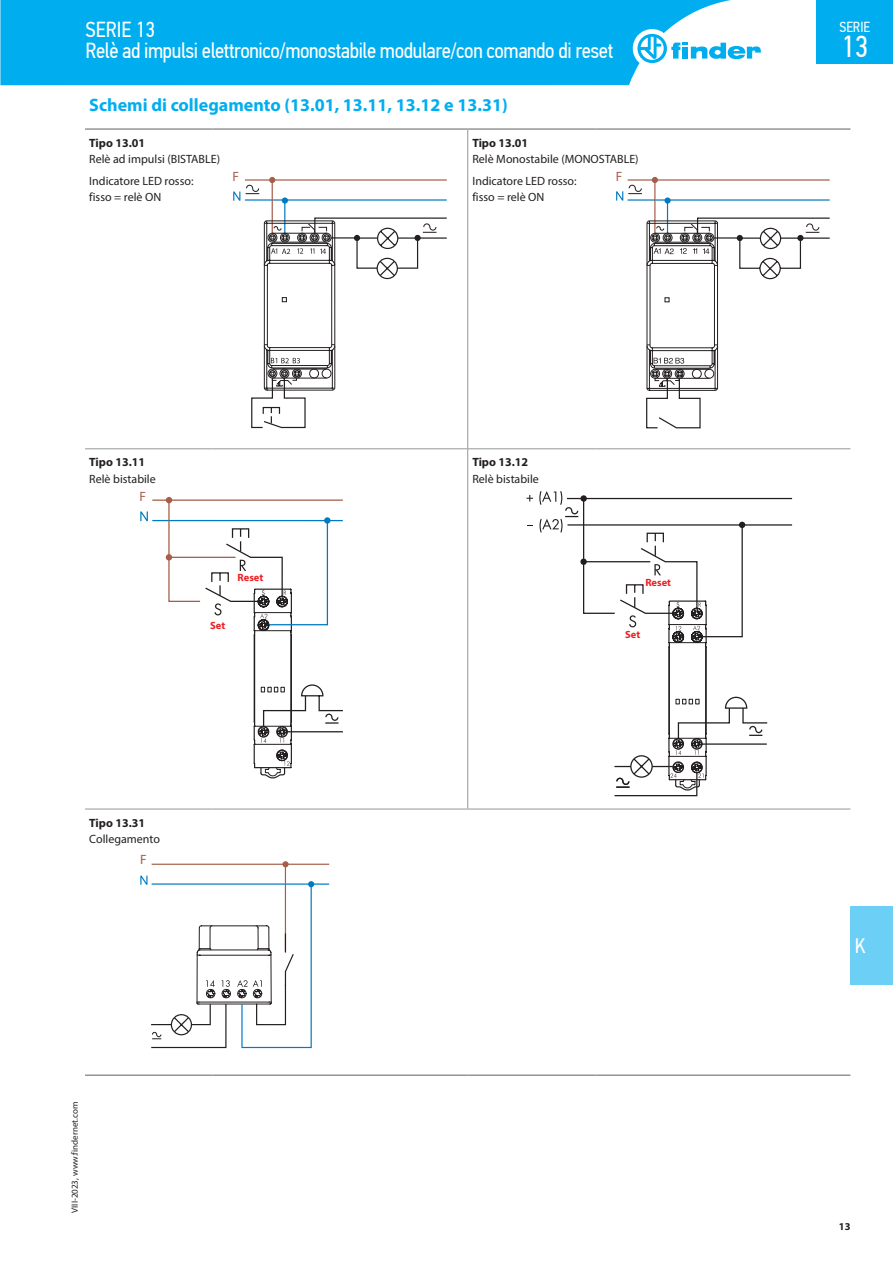
<style>
.page{position:relative;width:893px;height:1263px;background:#fff}
.page>*{position:absolute;margin:0;border:0;box-sizing:border-box;transform-origin:0 0}
.t1{font:30.3px "PF Din Text Cond Pro";color:#fff}
.t2{font:21.75px/21px "PF Din Text Cond Pro";letter-spacing:-.02em;color:#fff}
.t3{font:21px "PF Din Text Cond Pro";color:#fff}
.t4{font:700 18px "Myriad Pro";color:#00aeef}
.t5{font:14.55px "PF Din Text Cond Pro";color:#fff}
.t6{font:13.5px "Myriad Pro";color:#a65d4a}
.t7{font:12px/16.2px "Myriad Pro";color:#231f20}
.t8{font:700 12px "Myriad Pro";color:#231f20}
.t9{font:700 10.5px "Myriad Pro";color:#ee1d23}
.t10{font:700 10.5px "Myriad Pro";color:#231f20}
.t11{font:9px "Myriad Pro";color:#231f20}
</style>
<div class="page">
<div style="left:850px;top:906px;width:43px;height:78px;background:#6bcff6"></div>
<div style="left:0;top:0;width:731px;height:85px;background:#00aeef"></div>
<div style="left:633px;top:29px;width:38px;height:39px;background:#fff;border-radius:50%"></div>
<svg style="left:637px;top:34px;width:124px;height:29px"></svg>
<div style="left:816px;top:0;width:77px;height:64px;background:#00aeef"></div>
<hr style="left:85px;top:128px;width:128px;height:2px;background:#939598">
<hr style="left:213px;top:128px;width:255px;height:2px;background:#939598">
<hr style="left:468px;top:128px;width:127px;height:2px;background:#939598">
<hr style="left:595px;top:128px;width:255px;height:2px;background:#939598">
<hr style="left:467px;top:130px;width:1px;height:41px;background:#939598">
<hr style="left:85px;top:448px;width:128px;height:1px;background:#939598">
<hr style="left:213px;top:448px;width:255px;height:1px;background:#939598">
<hr style="left:468px;top:448px;width:127px;height:1px;background:#939598">
<hr style="left:467px;top:449px;width:1px;height:38px;background:#939598">
<hr style="left:595px;top:448px;width:255px;height:1px;background:#939598">
<hr style="left:467px;top:487px;width:1px;height:322px;background:#939598">
<hr style="left:85px;top:809px;width:128px;height:1px;background:#939598">
<hr style="left:213px;top:809px;width:255px;height:1px;background:#939598">
<hr style="left:468px;top:809px;width:127px;height:1px;background:#939598">
<hr style="left:595px;top:809px;width:255px;height:1px;background:#939598">
<hr style="left:85px;top:1074px;width:128px;height:2px;background:#939598">
<hr style="left:213px;top:1074px;width:255px;height:2px;background:#939598">
<hr style="left:468px;top:1074px;width:127px;height:2px;background:#939598">
<hr style="left:595px;top:1074px;width:255px;height:2px;background:#939598">
<hr style="left:467px;top:171px;width:1px;height:277px;background:#939598">
<svg style="left:233px;top:177px;width:214px;height:251px"></svg>
<svg style="left:616px;top:177px;width:214px;height:251px"></svg>
<hr style="left:152px;top:499px;width:191px;height:2px;background:#a65d4a">
<hr style="left:152px;top:520px;width:191px;height:1px;background:#007ac2">
<svg style="left:166px;top:497px;width:177px;height:281px"></svg>
<svg style="left:140px;top:511px;width:8px;height:10px"></svg>
<hr style="left:567px;top:498px;width:225px;height:1px;background:#231f20">
<hr style="left:567px;top:524px;width:225px;height:2px;background:#231f20">
<svg style="left:526px;top:495px;width:7px;height:6px"></svg>
<svg style="left:539px;top:491px;width:229px;height:305px"></svg>
<div style="left:282px;top:861px;width:7px;height:6px;background:#a65d4a;border-radius:50%"></div>
<hr style="left:152px;top:864px;width:177px;height:1px;background:#a65d4a">
<hr style="left:152px;top:883px;width:177px;height:2px;background:#007ac2">
<hr style="left:285px;top:864px;width:1px;height:87px;background:#a65d4a">
<svg style="left:140px;top:876px;width:174px;height:172px"></svg>
<div style="left:230px;top:168px;width:12px;height:16px;background:#fff"></div>
<div style="left:614px;top:168px;width:11px;height:16px;background:#fff"></div>
<h2 class="t2" style="left:85px;top:19px;width:529px">SERIE 13<br>Relè ad impulsi elettronico/monostabile modulare/con comando di reset</h2>
<h3 class="t4" style="left:89px;top:93px;width:420px">Schemi di collegamento (13.01, 13.11, 13.12 e 13.31)</h3>
<p class="t8" style="left:89px;top:135px;width:57px">Tipo 13.01</p>
<p class="t7" style="left:89px;top:150px;width:132px">Relè ad impulsi (BISTABLE)</p>
<p class="t8" style="left:472px;top:135px;width:57px">Tipo 13.01</p>
<p class="t7" style="left:472px;top:150px;width:168px">Relè Monostabile (MONOSTABLE)</p>
<p class="t6" style="left:233px;top:168px;width:8px">F</p>
<p class="t6" style="left:616px;top:168px;width:8px">F</p>
<p class="t7" style="left:89px;top:172px;width:106px">Indicatore LED rosso: fisso = relè ON</p>
<p class="t7" style="left:472px;top:172px;width:106px">Indicatore LED rosso: fisso = relè ON</p>
<p class="t8" style="left:89px;top:454px;width:57px">Tipo 13.11</p>
<p class="t7" style="left:89px;top:470px;width:68px">Relè bistabile</p>
<p class="t6" style="left:139px;top:488px;width:8px">F</p>
<p class="t9" style="left:238px;top:571px;width:27px">Reset</p>
<p class="t9" style="left:210px;top:618px;width:17px">Set</p>
<p class="t8" style="left:89px;top:815px;width:57px">Tipo 13.31</p>
<p class="t7" style="left:89px;top:830px;width:72px">Collegamento</p>
<p class="t6" style="left:140px;top:851px;width:8px">F</p>
<p class="t11" style="left:69px;top:1213px;width:113px;rotate:-90deg">VIII-2023, www.findernet.com</p>
<p class="t8" style="left:472px;top:454px;width:57px">Tipo 13.12</p>
<p class="t7" style="left:472px;top:470px;width:68px">Relè bistabile</p>
<p class="t9" style="left:645px;top:576px;width:27px">Reset</p>
<p class="t9" style="left:625px;top:628px;width:17px">Set</p>
<p class="t5" style="left:839px;top:19px;width:32px">SERIE</p>
<h1 class="t1" style="left:841px;top:28px;width:28px">13</h1>
<h3 class="t3" style="left:855px;top:933px;width:12px">K</h3>
<p class="t10" style="left:839px;top:1219px;width:13px">13</p>
</div>
